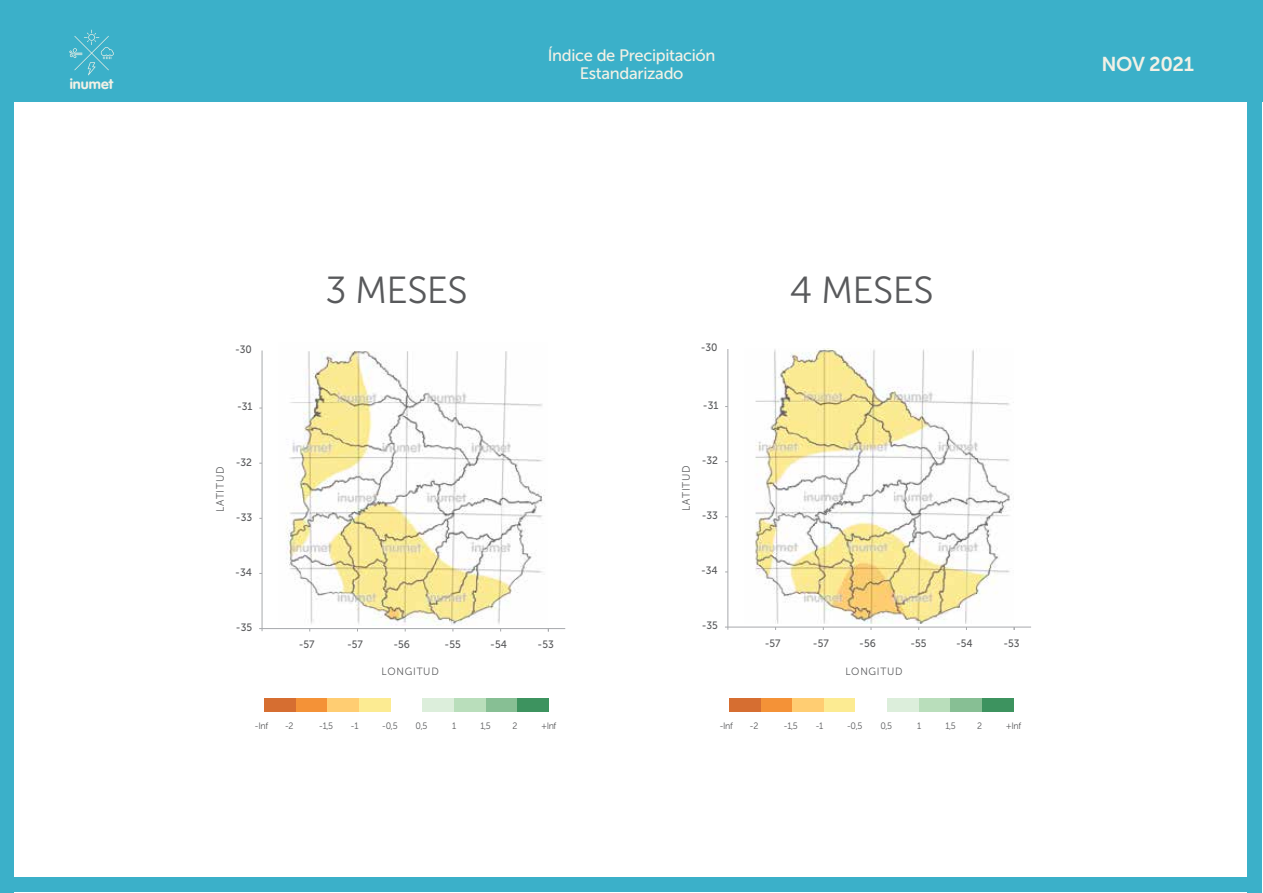
<style>
.page{position:relative;width:1263px;height:893px;background:#fff}
.page>*{position:absolute;margin:0;border:0;box-sizing:border-box;transform-origin:0 0}
.t1{font:37.65px "Museo Sans 300";letter-spacing:-.02em;color:#58595b}
.t2{font:19.95px "Museo Sans 700";letter-spacing:-.02em;color:#f2f1e6}
.t3{font:16.5px/18px "Museo Sans 500";letter-spacing:-.02em;color:#f2f1e6;text-align:center}
.t4{font:14.25px "VAG Rounded Bold";color:#f2f1e6}
.t5{font:10.65px "Museo Sans 500";letter-spacing:-.005em;color:#58595b;scale:.96 1}
.t6{font:10.65px "Museo Sans 300";letter-spacing:.075em;color:#58595b;scale:.96 1}
.t7{font:10.5px "Museo Sans 300";letter-spacing:.075em;color:#58595b;scale:.96 1}
.t8{font:9.3px "Museo Sans 300";letter-spacing:-.05em;color:#58595b;scale:.96 1}
</style>
<div class="page">
<hr style="left:259px;top:628px;width:306px;height:1px;background:#a7a9ac">
<hr style="left:262px;top:350px;width:1px;height:281px;background:#a7a9ac">
<img style="left:286px;top:351px;width:258px;height:274px">
<div style="left:517px;top:699px;width:32px;height:13px;background:#3d935f"></div>
<div style="left:485px;top:699px;width:32px;height:13px;background:#87bf94"></div>
<div style="left:454px;top:699px;width:31px;height:13px;background:#b9debb"></div>
<div style="left:422px;top:699px;width:32px;height:13px;background:#dceedb"></div>
<div style="left:359px;top:699px;width:31px;height:13px;background:#fceb92"></div>
<div style="left:327px;top:699px;width:32px;height:13px;background:#ffcd72"></div>
<div style="left:296px;top:699px;width:31px;height:13px;background:#f49237"></div>
<div style="left:264px;top:699px;width:32px;height:13px;background:#d66e31"></div>
<hr style="left:725px;top:627px;width:306px;height:1px;background:#a7a9ac">
<hr style="left:728px;top:349px;width:1px;height:281px;background:#a7a9ac">
<img style="left:755px;top:349px;width:257px;height:275px">
<div style="left:982px;top:699px;width:31px;height:13px;background:#3d935f"></div>
<div style="left:950px;top:699px;width:32px;height:13px;background:#87bf94"></div>
<div style="left:918px;top:699px;width:32px;height:13px;background:#b9debb"></div>
<div style="left:887px;top:699px;width:31px;height:13px;background:#dceedb"></div>
<div style="left:824px;top:699px;width:31px;height:13px;background:#fceb92"></div>
<div style="left:792px;top:699px;width:32px;height:13px;background:#ffcd72"></div>
<div style="left:760px;top:699px;width:32px;height:13px;background:#f49237"></div>
<div style="left:729px;top:699px;width:31px;height:13px;background:#d66e31"></div>
<div style="left:0;top:0;width:1263px;height:102px;background:#3bb0c9"></div>
<svg style="left:69px;top:30px;width:45px;height:45px"></svg>
<div style="left:1248px;top:71px;width:14px;height:822px;background:#3bb0c9"></div>
<div style="left:0;top:877px;width:1262px;height:15px;background:#3bb0c9"></div>
<div style="left:0;top:71px;width:14px;height:822px;background:#3bb0c9"></div>
<h3 class="t4" style="left:70px;top:76px;width:45px">inumet</h3>
<h3 class="t3" style="left:548px;top:47px;width:169px">Índice de Precipitación<br>Estandarizado</h3>
<p class="t5" style="left:235px;top:343px;width:19px">-30</p>
<h1 class="t1" style="left:325px;top:270px;width:144px">3 MESES</h1>
<h1 class="t1" style="left:790px;top:270px;width:145px">4 MESES</h1>
<p class="t5" style="left:701px;top:342px;width:19px">-30</p>
<p class="t5" style="left:237px;top:401px;width:18px">-31</p>
<p class="t6" style="left:215px;top:512px;width:49px;rotate:-90deg">LATITUD</p>
<p class="t5" style="left:236px;top:456px;width:18px">-32</p>
<p class="t5" style="left:236px;top:511px;width:18px">-33</p>
<p class="t5" style="left:235px;top:566px;width:19px">-34</p>
<p class="t5" style="left:236px;top:621px;width:18px">-35</p>
<p class="t5" style="left:299px;top:639px;width:18px">-57</p>
<p class="t5" style="left:347px;top:639px;width:18px">-57</p>
<p class="t5" style="left:393px;top:639px;width:19px">-56</p>
<p class="t5" style="left:445px;top:639px;width:18px">-55</p>
<p class="t5" style="left:490px;top:639px;width:19px">-54</p>
<p class="t5" style="left:538px;top:639px;width:18px">-53</p>
<p class="t5" style="left:703px;top:399px;width:18px">-31</p>
<p class="t6" style="left:680px;top:511px;width:49px;rotate:-90deg">LATITUD</p>
<p class="t5" style="left:702px;top:454px;width:18px">-32</p>
<p class="t5" style="left:702px;top:510px;width:18px">-33</p>
<p class="t5" style="left:701px;top:565px;width:19px">-34</p>
<p class="t5" style="left:702px;top:620px;width:18px">-35</p>
<p class="t5" style="left:765px;top:637px;width:18px">-57</p>
<p class="t5" style="left:813px;top:637px;width:18px">-57</p>
<p class="t5" style="left:859px;top:637px;width:19px">-56</p>
<p class="t5" style="left:910px;top:637px;width:18px">-55</p>
<p class="t5" style="left:956px;top:637px;width:19px">-54</p>
<p class="t5" style="left:1003px;top:637px;width:18px">-53</p>
<p class="t7" style="left:382px;top:665px;width:61px">LONGITUD</p>
<p class="t7" style="left:845px;top:666px;width:61px">LONGITUD</p>
<p class="t8" style="left:255px;top:721px;width:16px">-Inf</p>
<p class="t8" style="left:285px;top:721px;width:11px">-2</p>
<p class="t8" style="left:319px;top:721px;width:16px">-1,5</p>
<p class="t8" style="left:351px;top:721px;width:10px">-1</p>
<p class="t8" style="left:382px;top:721px;width:18px">-0,5</p>
<p class="t8" style="left:416px;top:721px;width:14px">0,5</p>
<p class="t8" style="left:452px;top:721px;width:6px">1</p>
<p class="t8" style="left:481px;top:721px;width:12px">1,5</p>
<p class="t8" style="left:512px;top:721px;width:7px">2</p>
<p class="t8" style="left:541px;top:721px;width:17px">+Inf</p>
<p class="t8" style="left:719px;top:721px;width:16px">-Inf</p>
<p class="t8" style="left:749px;top:721px;width:11px">-2</p>
<p class="t8" style="left:783px;top:721px;width:16px">-1,5</p>
<p class="t8" style="left:815px;top:721px;width:10px">-1</p>
<p class="t8" style="left:847px;top:721px;width:18px">-0,5</p>
<p class="t8" style="left:880px;top:721px;width:14px">0,5</p>
<p class="t8" style="left:917px;top:721px;width:6px">1</p>
<p class="t8" style="left:945px;top:721px;width:12px">1,5</p>
<p class="t8" style="left:977px;top:721px;width:7px">2</p>
<p class="t8" style="left:1006px;top:721px;width:17px">+Inf</p>
<h2 class="t2" style="left:1101px;top:53px;width:94px">NOV 2021</h2>
</div>
